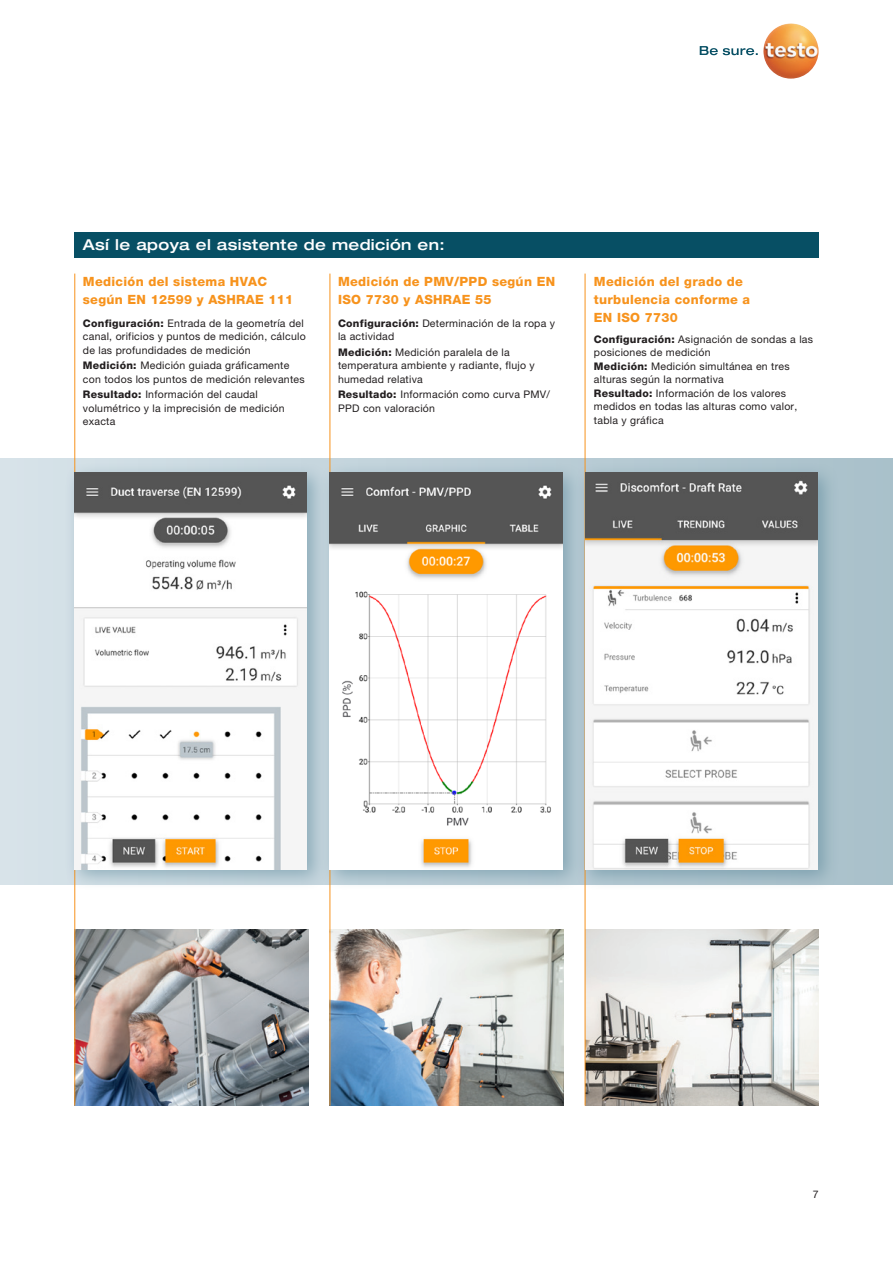
<style>
.page{position:relative;width:893px;height:1263px;background:#fff}
.page>*{position:absolute;margin:0;border:0;box-sizing:border-box;transform-origin:0 0}
.t1{font:500 expanded 15px "Helvetica Neue LTW1 G";letter-spacing:.025em;color:#fff}
.t2{font:800 12.75px/18px "Helvetica Neue LTW1 G";letter-spacing:.025em;color:#f7931d}
.t3{font:10.5px/13.5px "Helvetica Neue LTW1 G";letter-spacing:.025em;color:#231f20}
.s1{font-weight:800}
</style>
<div class="page">
<svg style="left:700px;top:46px;width:58px;height:9px"></svg>
<img style="left:763px;top:23px;width:56px;height:56px;border-radius:28px">
<div style="left:0;top:459px;width:893px;height:425px;background:linear-gradient(to right,#d7e3e9,#a8bfc9)"></div>
<img style="left:331px;top:929px;width:232px;height:177px">
<img style="left:586px;top:929px;width:232px;height:177px">
<img style="left:75px;top:929px;width:233px;height:177px">
<hr style="left:74px;top:274px;width:1px;height:832px;background:#f7931d">
<hr style="left:330px;top:274px;width:1px;height:832px;background:#f7931d">
<hr style="left:585px;top:274px;width:1px;height:832px;background:#f7931d">
<div style="left:74px;top:232px;width:745px;height:25px;background:#074f64"></div>
<div style="left:64px;top:462px;width:265px;height:429px;background:#518093;opacity:.5"></div>
<img style="left:74px;top:472px;width:233px;height:397px">
<div style="left:320px;top:462px;width:264px;height:429px;background:#518093;opacity:.5"></div>
<img style="left:330px;top:472px;width:232px;height:397px">
<div style="left:575px;top:462px;width:264px;height:430px;background:#518093;opacity:.5"></div>
<img style="left:585px;top:472px;width:232px;height:398px">
<h1 class="t1" style="left:83px;top:235px;width:363px">Así le apoya el asistente de medición en:</h1>
<p class="t2" style="left:83px;top:272px;width:212px">Medición del sistema HVAC según EN 12599 y ASHRAE 111</p>
<p class="t3" style="left:83px;top:316px;width:224px"><span class="s1">Configuración:</span> Entrada de la geometría del canal, orificios y puntos de medición, cálculo de las profundidades de medición</p>
<p class="t3" style="left:83px;top:359px;width:223px"><span class="s1">Medición:</span> Medición guiada gráficamente con todos los puntos de medición relevantes</p>
<p class="t3" style="left:83px;top:388px;width:203px"><span class="s1">Resultado:</span> Información del caudal volumétrico y la imprecisión de medición exacta</p>
<p class="t2" style="left:338px;top:272px;width:219px">Medición de PMV/PPD según EN<br>ISO 7730 y ASHRAE 55</p>
<p class="t3" style="left:338px;top:316px;width:219px"><span class="s1">Configuración:</span> Determinación de la ropa y la actividad</p>
<p class="t3" style="left:338px;top:345px;width:198px"><span class="s1">Medición:</span> Medición paralela de la temperatura ambiente y radiante, flujo y humedad relativa</p>
<p class="t3" style="left:338px;top:388px;width:213px"><span class="s1">Resultado:</span> Información como curva PMV/<br>PPD con valoración</p>
<p class="t2" style="left:594px;top:272px;width:158px">Medición del grado de turbulencia conforme a<br>EN ISO 7730</p>
<p class="t3" style="left:594px;top:332px;width:221px"><span class="s1">Configuración:</span> Asignación de sondas a las posiciones de medición<br><span class="s1">Medición:</span> Medición simultánea en tres alturas según la normativa<br><span class="s1">Resultado:</span> Información de los valores medidos en todas las alturas como valor, tabla y gráfica</p>
<p class="t3" style="left:813px;top:1187px;width:7px">7</p>
</div>
